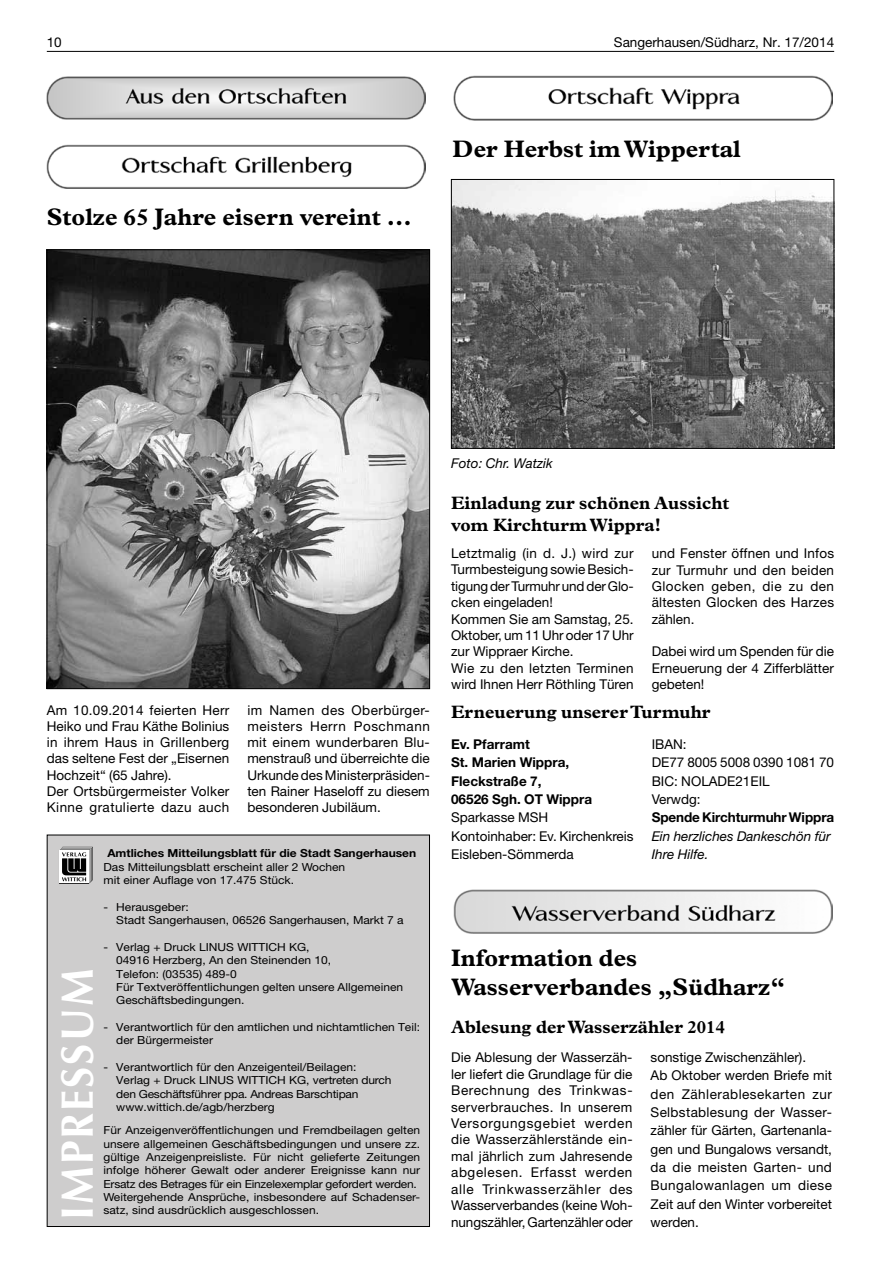
<style>
.page{position:relative;width:881px;height:1263px;background:#fff}
.page>*{position:absolute;margin:0;border:0;box-sizing:border-box;transform-origin:0 0}
.t1{font:700 45.45px "Optima LT";letter-spacing:.05em;color:#fff;scale:.93 1}
.t2{font:700 24px/28.8px "Plantin";color:#000}
.t3{font:700 18px/21.6px "Plantin";color:#000}
.t4{font:13.5px/16.4px "Helvetica Neue LT";color:#000}
.t5{font:700 13.5px/18.3px "Helvetica Neue LT";color:#000}
.t6{font:italic 13.5px/18.3px "Helvetica Neue LT";color:#000}
.t7{font:11.1px/13.4px "Helvetica Neue LT";color:#000;scale:1.08 1}
.t8{font:700 11.1px "Helvetica Neue LT";color:#000;scale:1.08 1}
</style>
<div class="page">
<hr style="left:47px;top:51px;width:786px;height:1px;background:#000">
<img style="left:47px;top:76px;width:378px;height:43px">
<img style="left:47px;top:144px;width:378px;height:44px">
<img style="left:49px;top:252px;width:378px;height:435px">
<svg style="left:469px;top:75px;width:349px;height:46px"></svg>
<img style="left:453px;top:76px;width:378px;height:44px">
<img style="left:453px;top:181px;width:378px;height:266px">
<div style="left:451px;top:179px;width:382px;height:270px;border:1px solid #000"></div>
<img style="left:453px;top:889px;width:378px;height:45px">
<div style="left:47px;top:835px;width:382px;height:392px;background:#cecdcd"></div>
<svg style="left:59px;top:847px;width:34px;height:37px"></svg>
<p class="t4" style="left:47px;top:34px;width:17px">10</p>
<p class="t4" style="left:613px;top:34px;width:222px">Sangerhausen/Südharz, Nr. 17/2014</p>
<h2 class="t2" style="left:47px;top:202px;width:366px">Stolze 65 Jahre eisern vereint ...</h2>
<h2 class="t2" style="left:452px;top:134px;width:289px">Der Herbst im Wippertal</h2>
<p class="t4" style="left:47px;top:702px;width:184px">Am 10.09.2014 feierten Herr<br>Heiko und Frau Käthe Bolinius in ihrem Haus in Grillenberg das seltene Fest der „Eisernen<br>Hochzeit“ (65 Jahre).<br>Der Ortsbürgermeister Volker<br>Kinne gratulierte dazu auch</p>
<p class="t4" style="left:247px;top:702px;width:184px;text-align:justify">im Namen des Oberbürger&shy;meisters Herrn Poschmann mit einem wunderbaren Blu&shy;menstrauß und überreichte die Urkunde des Ministerpräsiden&shy;ten Rainer Haseloff zu diesem besonderen Jubiläum.</p>
<h1 class="t1" style="left:51px;top:1220px;width:272px;rotate:-90deg">IMPRESSUM</h1>
<p class="t8" style="left:107px;top:846px;width:287px">Amtliches Mitteilungsblatt für die Stadt Sangerhausen</p>
<p class="t7" style="left:103px;top:860px;width:225px">Das Mitteilungsblatt erscheint aller 2 Wochen mit einer Auflage von 17.475 Stück.</p>
<p class="t7" style="left:116px;top:900px;width:267px;text-indent:-13px">- Herausgeber:<br>Stadt Sangerhausen, 06526 Sangerhausen, Markt 7 a</p>
<p class="t7" style="left:116px;top:940px;width:267px;text-indent:-13px">- Verlag + Druck LINUS WITTICH KG,<br>04916 Herzberg, An den Steinenden 10,<br>Telefon: (03535) 489-0<br>Für Textveröffentlichungen gelten unsere Allgemeinen Geschäftsbedingungen.</p>
<p class="t7" style="left:116px;top:1020px;width:283px;text-indent:-13px">- Verantwortlich für den amtlichen und nichtamtlichen Teil: der Bürgermeister</p>
<p class="t7" style="left:116px;top:1060px;width:256px;text-indent:-13px">- Verantwortlich für den Anzeigenteil/Beilagen:<br>Verlag + Druck LINUS WITTICH KG, vertreten durch den Geschäftsführer ppa. Andreas Barschtipan www.wittich.de/agb/herzberg</p>
<p class="t7" style="left:103px;top:1123px;width:294px">Für Anzeigenveröffentlichungen und Fremdbeilagen gelten unsere allgemeinen Geschäftsbedingungen und unsere zz. gültige Anzeigenpreisliste. Für nicht gelieferte Zeitungen infolge höherer Gewalt oder anderer Ereignisse kann nur Ersatz des Betrages für ein Einzelexemplar gefordert werden.<br>Weitergehende Ansprüche, insbesondere auf Schadenser-</p>
<p class="t7" style="left:103px;top:1203px;width:201px">satz, sind ausdrücklich ausgeschlossen.</p>
<p class="t6" style="left:451px;top:454px;width:103px">Foto: Chr. Watzik</p>
<h3 class="t3" style="left:451px;top:492px;width:280px">Einladung zur schönen Aussicht vom Kirchturm Wippra!</h3>
<p class="t4" style="left:451px;top:545px;width:184px">Letztmalig (in d. J.) wird zur<br>Turmbesteigung sowie Besich&shy;tigung der Turmuhr und der Glo&shy;cken eingeladen!<br>Kommen Sie am Samstag, 25.<br>Oktober, um 11 Uhr oder 17 Uhr zur Wippraer Kirche.<br>Wie zu den letzten Terminen wird Ihnen Herr Röthling Türen</p>
<p class="t4" style="left:651px;top:545px;width:184px;text-align:justify">und Fenster öffnen und Infos zur Turmuhr und den beiden Glocken geben, die zu den ältesten Glocken des Harzes zählen.</p>
<p class="t4" style="left:651px;top:643px;width:184px;text-align:justify">Dabei wird um Spenden für die Erneuerung der 4 Zifferblätter gebeten!</p>
<h3 class="t3" style="left:451px;top:701px;width:261px">Erneuerung unserer Turmuhr</h3>
<p class="t5" style="left:451px;top:735px;width:142px">Ev. Pfarramt<br>St. Marien Wippra,<br>Fleckstraße 7,<br>06526 Sgh. OT Wippra</p>
<p class="t4" style="left:451px;top:808px;width:184px;line-height:18.3px">Sparkasse MSH<br>Kontoinhaber: Ev. Kirchenkreis<br>Eisleben-Sömmerda</p>
<p class="t4" style="left:651px;top:735px;width:184px;line-height:18.3px">IBAN:<br>DE77 8005 5008 0390 1081 70<br>BIC: NOLADE21EIL<br>Verwdg:</p>
<p class="t5" style="left:651px;top:808px;width:184px">Spende Kirchturmuhr Wippra</p>
<p class="t6" style="left:651px;top:826px;width:180px">Ein herzliches Dankeschön für<br>Ihre Hilfe.</p>
<h2 class="t2" style="left:451px;top:943px;width:335px">Information des<br>Wasserverbandes „Südharz“</h2>
<h3 class="t3" style="left:451px;top:1016px;width:275px">Ablesung der Wasserzähler 2014</h3>
<p class="t4" style="left:451px;top:1049px;width:183px;text-align:justify">Die Ablesung der Wasserzäh&shy;ler liefert die Grundlage für die Berechnung des Trinkwas&shy;serverbrauches. In unserem Versorgungsgebiet werden die Wasserzählerstände ein&shy;mal jährlich zum Jahresende abgelesen. Erfasst werden alle Trinkwasserzähler des Wasserverbandes (keine Woh&shy;nungszähler, Gartenzähler oder</p>
<p class="t4" style="left:650px;top:1048px;width:183px;line-height:18.3px">sonstige Zwischenzähler).<br>Ab Oktober werden Briefe mit den Zählerablesekarten zur<br>Selbstablesung der Wasser&shy;zähler für Gärten, Gartenanla&shy;gen und Bungalows versandt, da die meisten Garten- und<br>Bungalowanlagen um diese<br>Zeit auf den Winter vorbereitet werden.</p>
</div>
